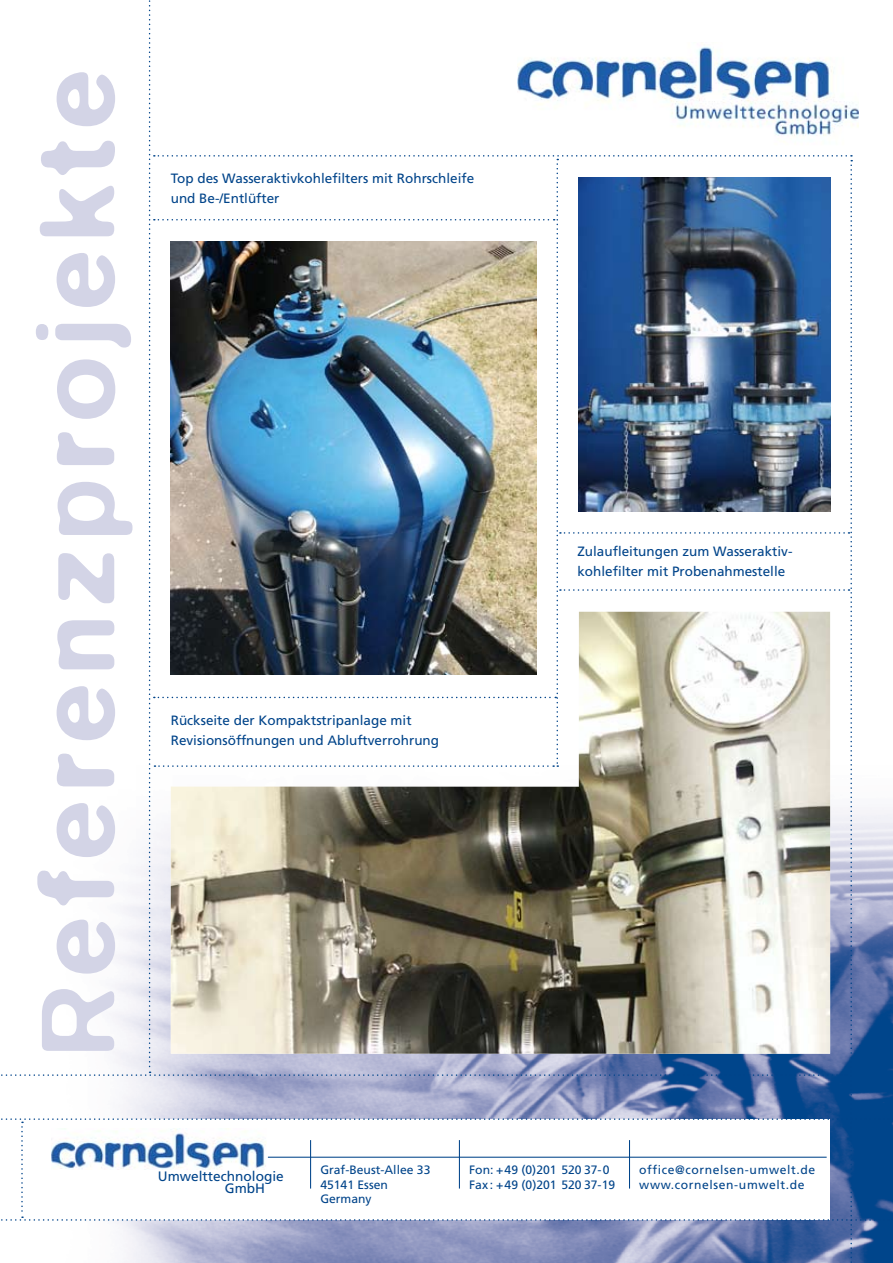
<style>
.page{position:relative;width:893px;height:1263px;background:#fff}
.page>*{position:absolute;margin:0;border:0;box-sizing:border-box;transform-origin:0 0}
.t1{font:500 108px "Blur";letter-spacing:.1em;color:#d3d4e6}
.t2{font:13.65px/12px "Frutiger";color:#00448a}
.t3{font:13.5px/19.5px "Frutiger";color:#00448a}
.t4{font:12.15px/14.5px "Frutiger";color:#00448a}
.t5{font:12.15px/14.5px "Frutiger";letter-spacing:.05em;color:#00448a}
</style>
<div class="page">
<img style="left:1px;top:0;width:892px;height:1263px">
<img style="left:579px;top:177px;width:251px;height:334px">
<h1 class="t1" style="left:15px;top:1054px;width:986px;rotate:-90deg">Referenzprojekte</h1>
<p class="t3" style="left:171px;top:169px;width:305px">Top des Wasseraktivkohlefilters mit Rohrschleife und Be-/Entlüfter</p>
<p class="t3" style="left:171px;top:711px;width:270px">Rückseite der Kompaktstripanlage mit<br>Revisionsöffnungen und Abluftverrohrung</p>
<p class="t3" style="left:577px;top:542px;width:217px">Zulaufleitungen zum Wasseraktiv&shy;kohlefilter mit Probenahmestelle</p>
<p class="t2" style="left:225px;top:1170px;width:60px;text-indent:-67px">Umwelttechnologie<br>GmbH</p>
<p class="t4" style="left:320px;top:1163px;width:112px">Graf-Beust-Allee 33<br>45141 Essen<br>Germany</p>
<p class="t4" style="left:469px;top:1163px;width:148px">Fon: +49 (0)201 520 37-0<br>Fax : +49 (0)201 520 37-19</p>
<p class="t5" style="left:639px;top:1163px;width:177px">office@cornelsen-umwelt.de www.cornelsen-umwelt.de</p>
</div>
